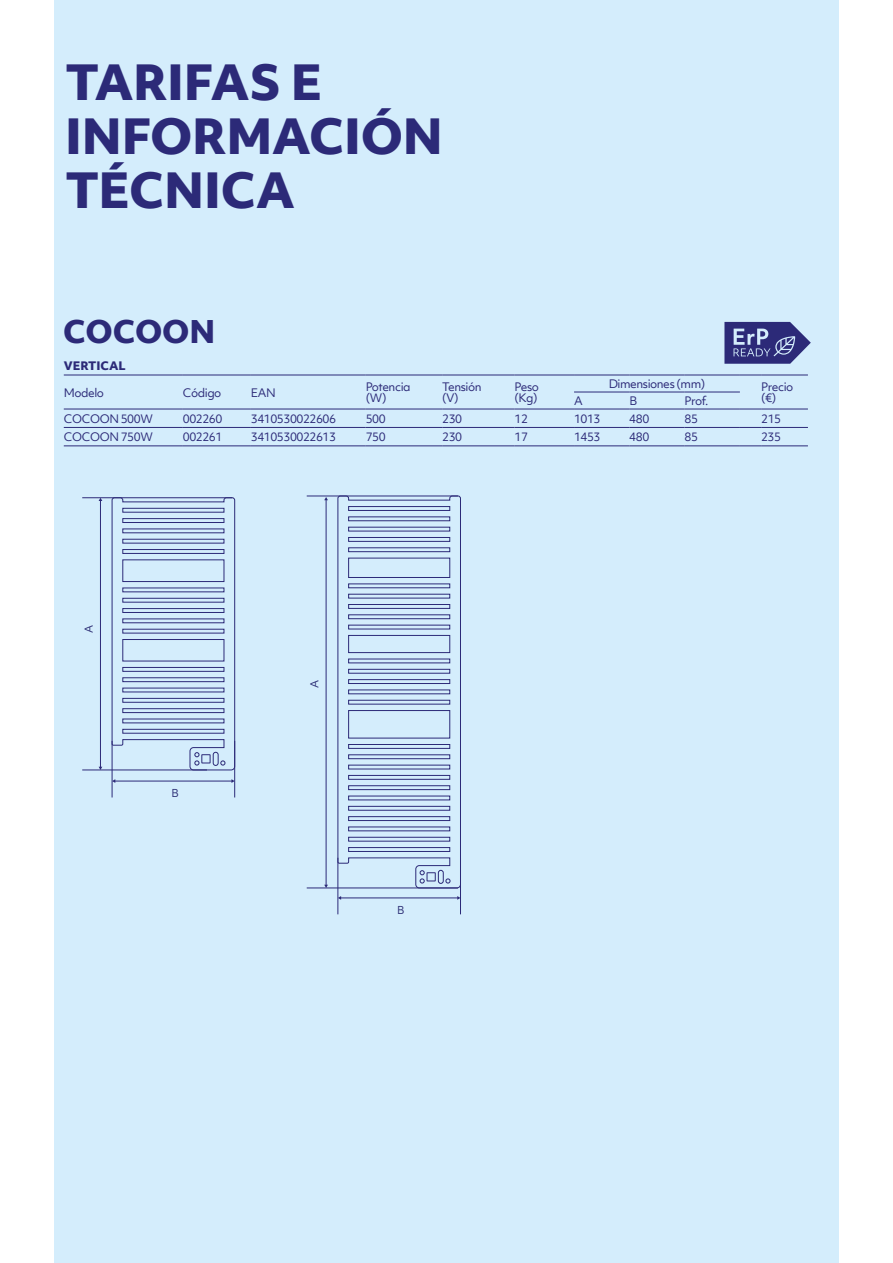
<style>
.page{position:relative;width:893px;height:1263px;background:#fff}
.page>*{position:absolute;margin:0;border:0;box-sizing:border-box;transform-origin:0 0}
.t1{font:800 46.5px/54px "Objektiv Mk 1";letter-spacing:-.005em;color:#2c2a78}
.t2{font:800 30px "Objektiv Mk 1";letter-spacing:-.005em;color:#2c2a78}
.t3{font:11.25px/11.2px "Objektiv Mk 1";letter-spacing:-.04em;color:#2c2a78}
.t4{font:800 11.25px "Objektiv Mk 1";color:#2c2a78}
.t5{font:10.5px "Objektiv Mk 1";color:#2c2e75}
</style>
<div class="page">
<div style="left:54px;top:0;width:785px;height:1263px;background:#d4edfc"></div>
<hr style="left:64px;top:409px;width:119px;height:1px;background:#2c2a78">
<hr style="left:183px;top:409px;width:68px;height:1px;background:#2c2a78">
<hr style="left:251px;top:409px;width:115px;height:1px;background:#2c2a78">
<hr style="left:366px;top:409px;width:76px;height:1px;background:#2c2a78">
<hr style="left:442px;top:409px;width:72px;height:1px;background:#2c2a78">
<hr style="left:514px;top:409px;width:60px;height:1px;background:#2c2a78">
<hr style="left:574px;top:409px;width:55px;height:1px;background:#2c2a78">
<hr style="left:629px;top:409px;width:56px;height:1px;background:#2c2a78">
<hr style="left:685px;top:409px;width:55px;height:1px;background:#2c2a78">
<svg style="left:740px;top:409px;width:21px;height:1px"></svg>
<hr style="left:761px;top:409px;width:47px;height:1px;background:#2c2a78">
<hr style="left:64px;top:427px;width:119px;height:1px;background:#2c2a78">
<hr style="left:183px;top:427px;width:68px;height:1px;background:#2c2a78">
<hr style="left:251px;top:427px;width:115px;height:1px;background:#2c2a78">
<hr style="left:366px;top:427px;width:76px;height:1px;background:#2c2a78">
<hr style="left:442px;top:427px;width:72px;height:1px;background:#2c2a78">
<hr style="left:514px;top:427px;width:60px;height:1px;background:#2c2a78">
<hr style="left:574px;top:427px;width:55px;height:1px;background:#2c2a78">
<hr style="left:629px;top:427px;width:56px;height:1px;background:#2c2a78">
<hr style="left:685px;top:427px;width:55px;height:1px;background:#2c2a78">
<svg style="left:740px;top:427px;width:21px;height:1px"></svg>
<hr style="left:761px;top:427px;width:47px;height:1px;background:#2c2a78">
<hr style="left:64px;top:445px;width:119px;height:1px;background:#2c2a78">
<hr style="left:183px;top:445px;width:68px;height:1px;background:#2c2a78">
<hr style="left:251px;top:445px;width:115px;height:1px;background:#2c2a78">
<hr style="left:366px;top:445px;width:76px;height:1px;background:#2c2a78">
<hr style="left:442px;top:445px;width:72px;height:1px;background:#2c2a78">
<hr style="left:514px;top:445px;width:60px;height:1px;background:#2c2a78">
<hr style="left:574px;top:445px;width:55px;height:1px;background:#2c2a78">
<hr style="left:629px;top:445px;width:56px;height:1px;background:#2c2a78">
<hr style="left:685px;top:445px;width:55px;height:1px;background:#2c2a78">
<svg style="left:740px;top:445px;width:21px;height:1px"></svg>
<hr style="left:761px;top:445px;width:47px;height:1px;background:#2c2a78">
<hr style="left:64px;top:375px;width:119px;height:1px;background:#2c2a78">
<hr style="left:183px;top:375px;width:68px;height:1px;background:#2c2a78">
<hr style="left:251px;top:375px;width:115px;height:1px;background:#2c2a78">
<hr style="left:366px;top:375px;width:76px;height:1px;background:#2c2a78">
<hr style="left:442px;top:375px;width:72px;height:1px;background:#2c2a78">
<hr style="left:514px;top:375px;width:60px;height:1px;background:#2c2a78">
<svg style="left:740px;top:375px;width:21px;height:1px"></svg>
<hr style="left:761px;top:375px;width:47px;height:1px;background:#2c2a78">
<hr style="left:574px;top:375px;width:55px;height:1px;background:#2c2a78">
<hr style="left:629px;top:375px;width:56px;height:1px;background:#2c2a78">
<hr style="left:685px;top:375px;width:55px;height:1px;background:#2c2a78">
<hr style="left:574px;top:392px;width:55px;height:1px;background:#2c2a78">
<hr style="left:629px;top:392px;width:56px;height:1px;background:#2c2a78">
<hr style="left:685px;top:392px;width:55px;height:1px;background:#2c2a78">
<svg style="left:112px;top:497px;width:123px;height:273px"></svg>
<div style="left:202px;top:754px;width:8px;height:9px;border:1px solid #2c2a78"></div>
<div style="left:213px;top:752px;width:5px;height:14px;border:1px solid #2c2a78;border-radius:2px"></div>
<hr style="left:100px;top:500px;width:1px;height:267px;background:#2c2a78">
<hr style="left:115px;top:781px;width:117px;height:1px;background:#2c2a78">
<hr style="left:82px;top:497px;width:150px;height:1px;background:#2c2a78">
<hr style="left:307px;top:496px;width:151px;height:1px;background:#2c2a78">
<hr style="left:307px;top:888px;width:151px;height:1px;background:#2c2a78">
<hr style="left:82px;top:770px;width:125px;height:1px;background:#2c2a78">
<hr style="left:326px;top:500px;width:1px;height:385px;background:#2c2a78">
<hr style="left:112px;top:741px;width:1px;height:56px;background:#2c2a78">
<hr style="left:234px;top:741px;width:1px;height:56px;background:#2c2a78">
<hr style="left:341px;top:898px;width:117px;height:1px;background:#2c2a78">
<hr style="left:338px;top:858px;width:1px;height:56px;background:#2c2a78">
<hr style="left:460px;top:858px;width:1px;height:56px;background:#2c2a78">
<svg style="left:338px;top:496px;width:123px;height:392px"></svg>
<svg style="left:446px;top:879px;width:4px;height:4px"></svg>
<svg style="left:420px;top:870px;width:4px;height:13px"></svg>
<div style="left:427px;top:872px;width:8px;height:9px;border:1px solid #2c2a78"></div>
<div style="left:438px;top:870px;width:5px;height:13px;border:1px solid #2c2a78;border-radius:2px"></div>
<svg style="left:724px;top:322px;width:87px;height:42px"></svg>
<p class="t1" style="left:65px;top:54px;width:379px">TARIFAS E<br>INFORMACIÓN<br>TÉCNICA</p>
<p class="t2" style="left:63px;top:310px;width:154px">COCOON</p>
<p class="t4" style="left:64px;top:358px;width:63px">VERTICAL</p>
<p class="t3" style="left:64px;top:387px;width:42px">Modelo</p>
<p class="t3" style="left:183px;top:387px;width:40px">Código</p>
<p class="t3" style="left:251px;top:387px;width:26px">EAN</p>
<p class="t3" style="left:366px;top:381px;width:46px">Potencia (W)</p>
<p class="t3" style="left:442px;top:381px;width:41px">Tensión (V)</p>
<p class="t3" style="left:514px;top:381px;width:26px">Peso (Kg)</p>
<p class="t3" style="left:609px;top:378px;width:98px">Dimensiones (mm)</p>
<p class="t3" style="left:761px;top:381px;width:34px">Precio</p>
<p class="t3" style="left:574px;top:395px;width:10px">A</p>
<p class="t3" style="left:629px;top:395px;width:9px">B</p>
<p class="t3" style="left:685px;top:395px;width:25px">Prof.</p>
<p class="t3" style="left:761px;top:392px;width:17px">(€)</p>
<p class="t3" style="left:64px;top:413px;width:91px">COCOON 500W</p>
<p class="t3" style="left:183px;top:413px;width:41px">002260</p>
<p class="t3" style="left:251px;top:413px;width:87px">3410530022606</p>
<p class="t3" style="left:366px;top:413px;width:22px">500</p>
<p class="t3" style="left:442px;top:413px;width:22px">230</p>
<p class="t3" style="left:514px;top:413px;width:15px">12</p>
<p class="t3" style="left:574px;top:413px;width:28px">1013</p>
<p class="t3" style="left:629px;top:413px;width:22px">480</p>
<p class="t3" style="left:685px;top:413px;width:15px">85</p>
<p class="t3" style="left:761px;top:413px;width:22px">215</p>
<p class="t3" style="left:64px;top:431px;width:91px">COCOON 750W</p>
<p class="t3" style="left:183px;top:431px;width:41px">002261</p>
<p class="t3" style="left:251px;top:431px;width:87px">3410530022613</p>
<p class="t3" style="left:366px;top:431px;width:22px">750</p>
<p class="t3" style="left:442px;top:431px;width:22px">230</p>
<p class="t3" style="left:514px;top:431px;width:15px">17</p>
<p class="t3" style="left:574px;top:431px;width:28px">1453</p>
<p class="t3" style="left:629px;top:431px;width:22px">480</p>
<p class="t3" style="left:685px;top:431px;width:15px">85</p>
<p class="t3" style="left:761px;top:431px;width:22px">235</p>
<p class="t5" style="left:82px;top:633px;width:10px;rotate:-90deg">A</p>
<p class="t5" style="left:171px;top:786px;width:9px">B</p>
<p class="t5" style="left:307px;top:688px;width:10px;rotate:-90deg">A</p>
<p class="t5" style="left:397px;top:903px;width:9px">B</p>
</div>
